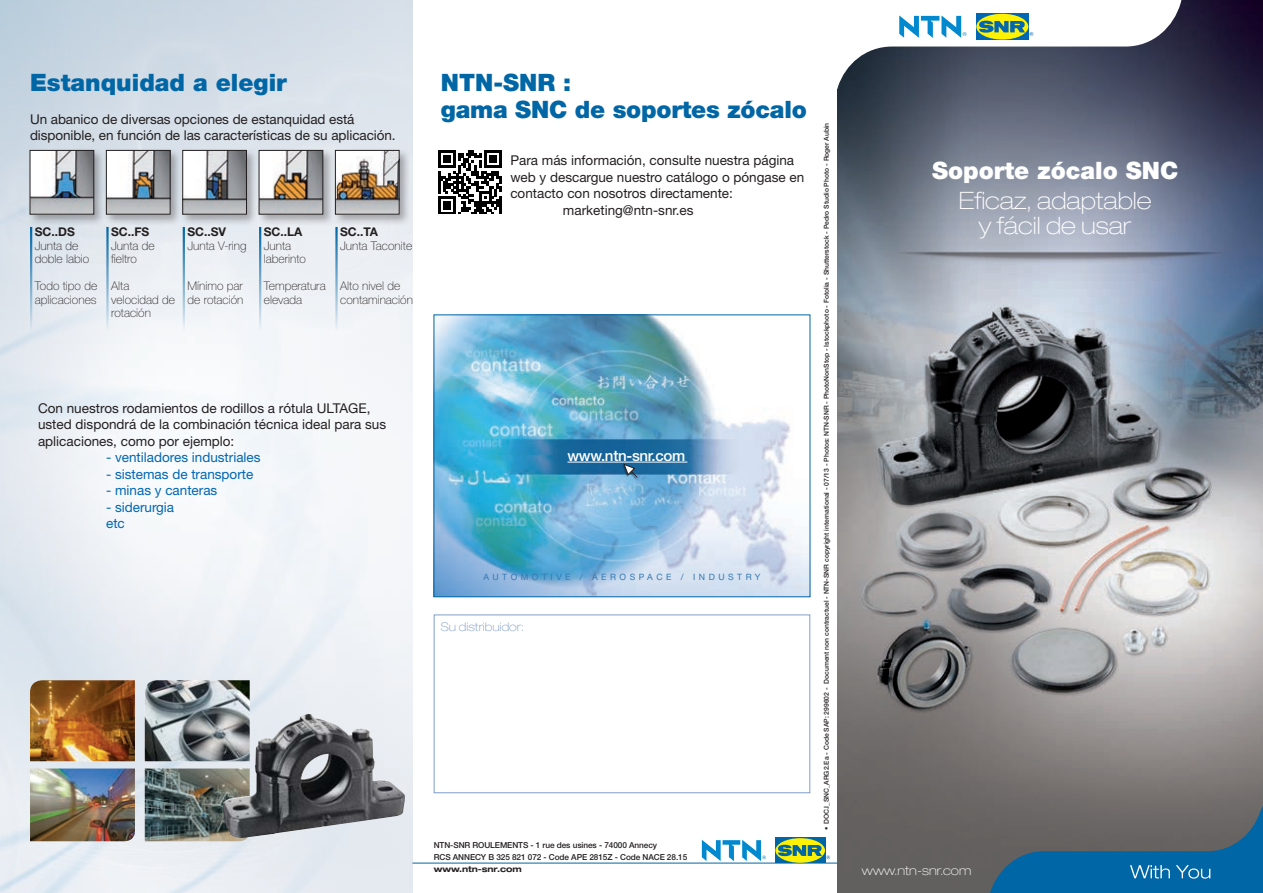
<style>
.page{position:relative;width:1263px;height:893px;background:#fff}
.page>*{position:absolute;margin:0;border:0;box-sizing:border-box;transform-origin:0 0}
.t1{font:900 24px/27px "Helvetica Neue";color:#0166a5}
.t2{font:100 expanded 24px "Helvetica Neue";color:#fff}
.t3{font:900 24px "Helvetica Neue";color:#fff}
.t4{font:500 15.15px "Helvetica Neue";letter-spacing:-.02em;color:#fff}
.t5{font:13.5px/16.5px "Helvetica Neue";color:#231f20}
.t6{font:13.5px "Helvetica Neue";color:#0166b3}
.t7{font:100 expanded 12.75px "Helvetica Neue";color:#fff}
.t8{font:100 12px/13.5px "Helvetica Neue";color:#231f20}
.t9{font:700 12px "Helvetica Neue";color:#231f20}
.t10{font:100 expanded 12px "Helvetica Neue";color:#809ec9}
.t11{font:8.7px "Helvetica Neue";letter-spacing:.4em;color:#3379b3}
.t12{font:500 8.25px/12px "Helvetica Neue";letter-spacing:-.01em;color:#231f20}
.t13{font:500 6.75px "Helvetica Neue";color:#231f20}
.s1{font-weight:700;font-stretch:expanded}
</style>
<div class="page">
<img style="left:838px;top:0;width:425px;height:893px">
<div style="left:434px;top:614px;width:376px;height:179px;border:1px solid #809ec9"></div>
<img style="left:436px;top:317px;width:372px;height:278px">
<div style="left:434px;top:315px;width:376px;height:282px;border:1px solid #0166a5"></div>
<hr style="left:567px;top:462px;width:120px;height:1px;background:#fff">
<div style="left:622px;top:465px;width:15px;height:15px;background:#231f20;opacity:.5"></div>
<svg style="left:623px;top:463px;width:16px;height:16px"></svg>
<svg style="left:438px;top:150px;width:64px;height:64px"></svg>
<div style="left:27px;top:148px;width:79px;height:78px;background:#231f20;opacity:.35"></div>
<img style="left:32px;top:152px;width:60px;height:60px">
<div style="left:30px;top:150px;width:64px;height:64px;border:1px solid #231f20"></div>
<div style="left:104px;top:148px;width:78px;height:78px;background:#231f20;opacity:.35"></div>
<img style="left:108px;top:152px;width:60px;height:60px">
<div style="left:106px;top:150px;width:64px;height:64px;border:1px solid #231f20"></div>
<div style="left:180px;top:148px;width:78px;height:78px;background:#231f20;opacity:.35"></div>
<img style="left:184px;top:152px;width:61px;height:60px">
<div style="left:182px;top:150px;width:65px;height:64px;border:1px solid #231f20"></div>
<div style="left:256px;top:148px;width:79px;height:78px;background:#231f20;opacity:.35"></div>
<img style="left:261px;top:152px;width:60px;height:60px">
<div style="left:259px;top:150px;width:64px;height:64px;border:1px solid #231f20"></div>
<div style="left:333px;top:148px;width:78px;height:78px;background:#231f20;opacity:.35"></div>
<img style="left:337px;top:152px;width:60px;height:60px">
<div style="left:335px;top:150px;width:64px;height:64px;border:1px solid #231f20"></div>
<hr style="left:30px;top:227px;width:2px;height:104px;background:#0166a5">
<hr style="left:106px;top:227px;width:3px;height:104px;background:#0166a5">
<hr style="left:183px;top:227px;width:2px;height:104px;background:#0166a5">
<hr style="left:259px;top:227px;width:2px;height:104px;background:#0166a5">
<hr style="left:335px;top:227px;width:3px;height:104px;background:#0166a5">
<img style="left:30px;top:680px;width:105px;height:81px">
<img style="left:145px;top:680px;width:105px;height:81px">
<img style="left:30px;top:768px;width:105px;height:73px">
<img style="left:145px;top:768px;width:105px;height:73px">
<hr style="left:412px;top:863px;width:426px;height:1px;background:#0166a5">
<svg style="left:987px;top:802px;width:276px;height:91px;background:#3d6782"></svg>
<svg style="left:837px;top:0;width:345px;height:94px"></svg>
<svg style="left:702px;top:840px;width:64px;height:21px"></svg>
<div style="left:775px;top:838px;width:50px;height:25px;background:#0166a5"></div>
<div style="left:775px;top:838px;width:50px;height:25px;background:#fff101;border-radius:50%"></div>
<svg style="left:778px;top:845px;width:52px;height:14px"></svg>
<img style="left:223px;top:714px;width:182px;height:124px">
<p class="t1" style="left:30px;top:69px;width:258px">Estanquidad a elegir</p>
<p class="t5" style="left:30px;top:110px;width:367px">Un abanico de diversas opciones de estanquidad está disponible, en función de las características de su aplicación.</p>
<p class="t9" style="left:35px;top:225px;width:42px">SC..DS</p>
<p class="t8" style="left:35px;top:239px;width:56px">Junta de doble labio</p>
<p class="t8" style="left:35px;top:279px;width:64px">Todo tipo de aplicaciones</p>
<p class="t9" style="left:111px;top:225px;width:40px">SC..FS</p>
<p class="t8" style="left:111px;top:239px;width:45px">Junta de fieltro</p>
<p class="t8" style="left:111px;top:279px;width:65px">Alta velocidad de rotación</p>
<p class="t9" style="left:187px;top:225px;width:40px">SC..SV</p>
<p class="t8" style="left:187px;top:239px;width:61px">Junta V-ring</p>
<p class="t8" style="left:187px;top:279px;width:58px">Mínimo par de rotación</p>
<p class="t9" style="left:264px;top:225px;width:40px">SC..LA</p>
<p class="t8" style="left:264px;top:239px;width:44px">Junta laberinto</p>
<p class="t8" style="left:264px;top:279px;width:63px">Temperatura elevada</p>
<p class="t9" style="left:340px;top:225px;width:40px">SC..TA</p>
<p class="t8" style="left:340px;top:239px;width:74px">Junta Taconite</p>
<p class="t8" style="left:340px;top:279px;width:74px">Alto nivel de contaminación</p>
<p class="t5" style="left:38px;top:399px;width:350px">Con nuestros rodamientos de rodillos a rótula ULTAGE, usted dispondrá de la combinación técnica ideal para sus aplicaciones, como por ejemplo:</p>
<p class="t6" style="left:106px;top:449px;width:156px">- ventiladores industriales</p>
<p class="t6" style="left:106px;top:466px;width:149px">- sistemas de transporte</p>
<p class="t6" style="left:106px;top:482px;width:113px">- minas y canteras</p>
<p class="t6" style="left:106px;top:499px;width:70px">- siderurgia</p>
<p class="t6" style="left:106px;top:515px;width:20px">etc</p>
<p class="t1" style="left:441px;top:69px;width:367px">NTN-SNR :<br>gama SNC de soportes zócalo</p>
<p class="t5" style="left:510px;top:152px;width:285px">Para más información, consulte nuestra página</p>
<p class="t5" style="left:510px;top:168px;width:295px">web y descargue nuestro catálogo o póngase en</p>
<p class="t5" style="left:510px;top:185px;width:224px">contacto con nosotros directamente:</p>
<p class="t5" style="left:563px;top:201px;width:132px">marketing@ntn-snr.es</p>
<p class="t4" style="left:567px;top:446px;width:119px">www.ntn-snr.com</p>
<p class="t11" style="left:483px;top:572px;width:279px">AUTOMOTIVE / AEROSPACE / INDUSTRY</p>
<p class="t10" style="left:441px;top:620px;width:84px">Su distribuidor:</p>
<p class="t12" style="left:434px;top:839px;width:225px">NTN-SNR ROULEMENTS - 1 rue des usines - 74000 Annecy</p>
<p class="t12" style="left:434px;top:851px;width:255px">RCS ANNECY B 325 821 072 - Code APE 2815Z - Code NACE 28.15 <span class="s1">www.ntn-snr.com</span></p>
<p class="t13" style="left:822px;top:829px;width:708px;rotate:-90deg">• DOC.I_SNC_ARG2.Ea - Code SAP: 299602 - Document non contractuel - NTN-SNR copyright international - 07/13 - Photos: NTN-SNR - PhotoNonStop - Istockphoto - Fotolia - Shutterstock - Pedro Studio Photo - Roger Aubin</p>
<p class="t3" style="left:932px;top:156px;width:248px">Soporte zócalo SNC</p>
<p class="t2" style="left:959px;top:186px;width:194px">Eficaz, adaptable</p>
<p class="t2" style="left:979px;top:212px;width:154px">y fácil de usar</p>
<p class="t7" style="left:862px;top:863px;width:111px">www.ntn-snr.com</p>
</div>
